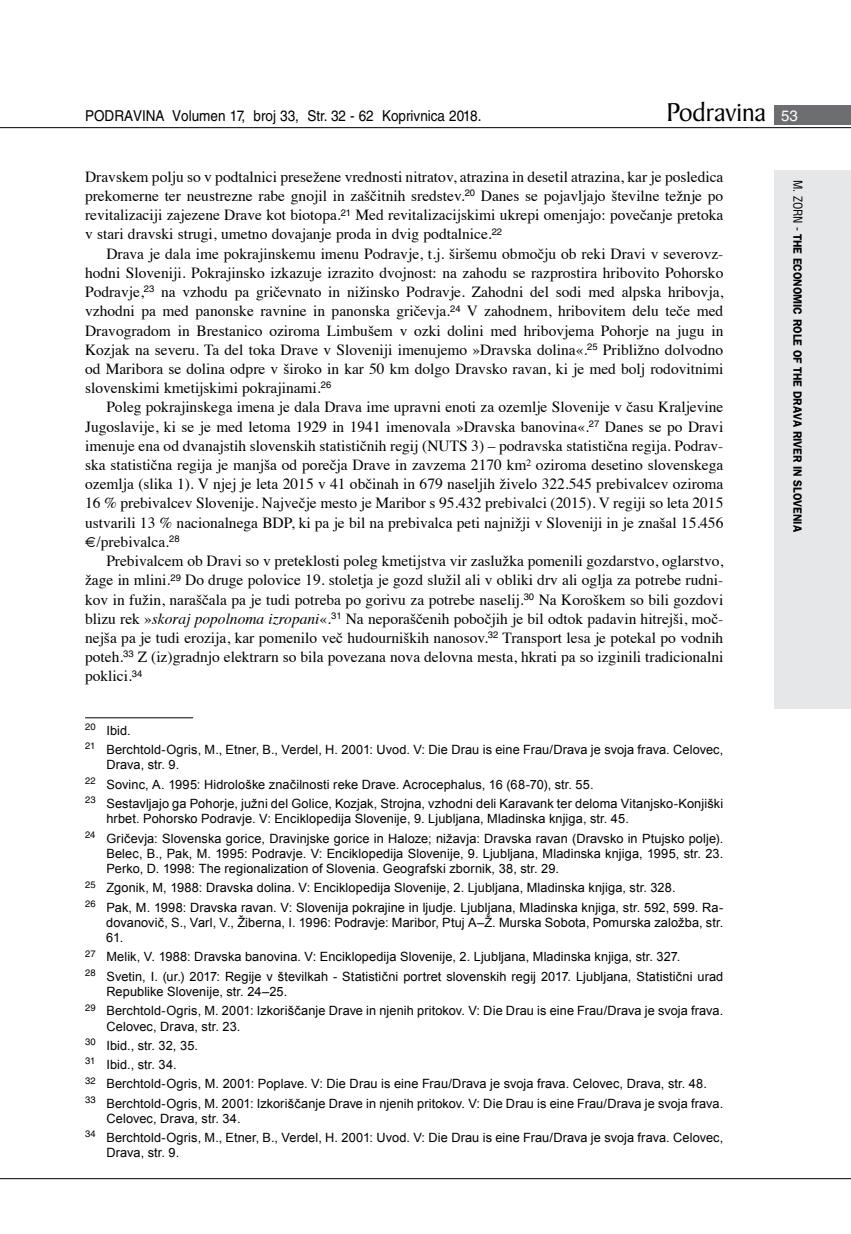
<style>
.page{position:relative;width:851px;height:1234px;background:#fff}
.page>*{position:absolute;margin:0;border:0;box-sizing:border-box;transform-origin:0 0}
.t1{font:27.6px "Baker Signet BT";color:#000}
.t2{font:15.45px/19.2px "Times";color:#000;text-align:justify}
.t3{font:15px "Helvetica LT Skin 29";color:#000;scale:.9 1}
.t4{font:12.75px/19.2px "Arial";letter-spacing:.01em;color:#000}
.t5{font:600 12px "ITC Franklin Gothic Skin 29";letter-spacing:-.005em;color:#000;scale:.95 1}
.s1{font-family:"Helvetica LT Skin 29";font-size:15px;color:#fff}
.s2{font-style:italic}
.s3{font-family:"Helvetica LT Skin 29";font-weight:400;font-stretch:condensed}
</style>
<div class="page">
<div style="left:774px;top:170px;width:76px;height:538px;background:#e6e7e8"></div>
<div style="left:774px;top:105px;width:76px;height:19px;background:#6d6e71"></div>
<hr style="left:0;top:127px;width:850px;height:1px;background:#000">
<hr style="left:0;top:1177px;width:850px;height:1px;background:#000">
<hr style="left:85px;top:717px;width:108px;height:1px;background:#000">
<p class="t3" style="left:85px;top:107px;width:442px">PODRAVINA Volumen 17, broj 33, Str. 32 - 62 Koprivnica 2018.</p>
<h1 class="t1" style="left:666px;top:95px;width:133px">Podravina <span class="s1">53</span></h1>
<p class="t2" style="left:85px;top:166px;width:639px">Dravskem polju so v podtalnici presežene vrednosti nitratov, atrazina in desetil atrazina, kar je posledica prekomerne ter neustrezne rabe gnojil in zaščitnih sredstev.<sup>20</sup> Danes se pojavljajo številne težnje po revitalizaciji zajezene Drave kot biotopa.<sup>21</sup> Med revitalizacijskimi ukrepi omenjajo: povečanje pretoka v stari dravski strugi, umetno dovajanje proda in dvig podtalnice.<sup>22</sup></p>
<p class="t2" style="left:85px;top:242px;width:639px;text-indent:21px">Drava je dala ime pokrajinskemu imenu Podravje, t.j. širšemu območju ob reki Dravi v severovz&shy;hodni Sloveniji. Pokrajinsko izkazuje izrazito dvojnost: na zahodu se razprostira hribovito Pohorsko Podravje,<sup>23</sup> na vzhodu pa gričevnato in nižinsko Podravje. Zahodni del sodi med alpska hribovja, vzhodni pa med panonske ravnine in panonska gričevja.<sup>24</sup> V zahodnem, hribovitem delu teče med Dravogradom in Brestanico oziroma Limbušem v ozki dolini med hribovjema Pohorje na jugu in Kozjak na severu. Ta del toka Drave v Sloveniji imenujemo »Dravska dolina«.<sup>25</sup> Približno dolvodno od Maribora se dolina odpre v široko in kar 50 km dolgo Dravsko ravan, ki je med bolj rodovitnimi slovenskimi kmetijskimi pokrajinami.<sup>26</sup></p>
<p class="t2" style="left:85px;top:396px;width:639px;text-indent:21px">Poleg pokrajinskega imena je dala Drava ime upravni enoti za ozemlje Slovenije v času Kraljevine Jugoslavije, ki se je med letoma 1929 in 1941 imenovala »Dravska banovina«.<sup>27</sup> Danes se po Dravi imenuje ena od dvanajstih slovenskih statističnih regij (NUTS 3) – podravska statistična regija. Podrav&shy;ska statistična regija je manjša od porečja Drave in zavzema 2170 km² oziroma desetino slovenskega ozemlja (slika 1). V njej je leta 2015 v 41 občinah in 679 naseljih živelo 322.545 prebivalcev oziroma 16 % prebivalcev Slovenije. Največje mesto je Maribor s 95.432 prebivalci (2015). V regiji so leta 2015 ustvarili 13 % nacionalnega BDP, ki pa je bil na prebivalca peti najnižji v Sloveniji in je znašal 15.456 €/prebivalca.<sup>28</sup></p>
<p class="t2" style="left:85px;top:550px;width:639px;text-indent:21px">Prebivalcem ob Dravi so v preteklosti poleg kmetijstva vir zaslužka pomenili gozdarstvo, oglarstvo, žage in mlini.<sup>29</sup> Do druge polovice 19. stoletja je gozd služil ali v obliki drv ali oglja za potrebe rudni&shy;kov in fužin, naraščala pa je tudi potreba po gorivu za potrebe naselij.<sup>30</sup> Na Koroškem so bili gozdovi blizu rek »<span class="s2">skoraj popolnoma izropani</span>«.<sup>31</sup> Na neporaščenih pobočjih je bil odtok padavin hitrejši, moč&shy;nejša pa je tudi erozija, kar pomenilo več hudourniških nanosov.<sup>32</sup> Transport lesa je potekal po vodnih poteh.<sup>33</sup> Z (iz)gradnjo elektrarn so bila povezana nova delovna mesta, hkrati pa so izginili tradicionalni poklici.<sup>34</sup></p>
<p class="t4" style="left:85px;top:720px;width:639px"><sup>20</sup> Ibid.<br><sup>21</sup> Berchtold-Ogris, M., Etner, B., Verdel, H. 2001: Uvod. V: Die Drau is eine Frau/Drava je svoja frava. Celovec,</p>
<p class="t4" style="left:85px;top:755px;width:639px;text-indent:21px">Drava, str. 9.<br><sup>22</sup> Sovinc, A. 1995: Hidrološke značilnosti reke Drave. Acrocephalus, 16 (68-70), str. 55.<br><sup>23</sup> Sestavljajo ga Pohorje, južni del Golice, Kozjak, Strojna, vzhodni deli Karavank ter deloma Vitanjsko-Konjiški</p>
<p class="t4" style="left:85px;top:809px;width:639px;text-indent:21px">hrbet. Pohorsko Podravje. V: Enciklopedija Slovenije, 9. Ljubljana, Mladinska knjiga, str. 45.<br><sup>24</sup> Gričevja: Slovenska gorice, Dravinjske gorice in Haloze; nižavja: Dravska ravan (Dravsko in Ptujsko polje).</p>
<p class="t4" style="left:106px;top:845px;width:618px;line-height:15.3px">Belec, B., Pak, M. 1995: Podravje. V: Enciklopedija Slovenije, 9. Ljubljana, Mladinska knjiga, 1995, str. 23.<br>Perko, D. 1998: The regionalization of Slovenia. Geografski zbornik, 38, str. 29.</p>
<p class="t4" style="left:85px;top:878px;width:639px"><sup>25</sup> Zgonik, M, 1988: Dravska dolina. V: Enciklopedija Slovenije, 2. Ljubljana, Mladinska knjiga, str. 328.<br><sup>26</sup> Pak, M. 1998: Dravska ravan. V: Slovenija pokrajine in ljudje. Ljubljana, Mladinska knjiga, str. 592, 599. Ra-</p>
<p class="t4" style="left:106px;top:914px;width:618px;line-height:15.3px">dovanovič, S., Varl, V., Žiberna, I. 1996: Podravje: Maribor, Ptuj A–Ž. Murska Sobota, Pomurska založba, str.<br>61.</p>
<p class="t4" style="left:85px;top:947px;width:639px"><sup>27</sup> Melik, V. 1988: Dravska banovina. V: Enciklopedija Slovenije, 2. Ljubljana, Mladinska knjiga, str. 327.<br><sup>28</sup> Svetin, I. (ur.) 2017: Regije v številkah - Statistični portret slovenskih regij 2017. Ljubljana, Statistični urad</p>
<p class="t4" style="left:85px;top:981px;width:639px;text-indent:21px">Republike Slovenije, str. 24–25.<br><sup>29</sup> Berchtold-Ogris, M. 2001: Izkoriščanje Drave in njenih pritokov. V: Die Drau is eine Frau/Drava je svoja frava.</p>
<p class="t4" style="left:85px;top:1016px;width:639px;text-indent:21px">Celovec, Drava, str. 23.<br><sup>30</sup> Ibid., str. 32, 35.<br><sup>31</sup> Ibid., str. 34.<br><sup>32</sup> Berchtold-Ogris, M. 2001: Poplave. V: Die Drau is eine Frau/Drava je svoja frava. Celovec, Drava, str. 48.<br><sup>33</sup> Berchtold-Ogris, M. 2001: Izkoriščanje Drave in njenih pritokov. V: Die Drau is eine Frau/Drava je svoja frava.</p>
<p class="t4" style="left:85px;top:1108px;width:639px;text-indent:21px">Celovec, Drava, str. 34.<br><sup>34</sup> Berchtold-Ogris, M., Etner, B., Verdel, H. 2001: Uvod. V: Die Drau is eine Frau/Drava je svoja frava. Celovec,</p>
<p class="t4" style="left:106px;top:1143px;width:74px">Drava, str. 9.</p>
<p class="t5" style="left:804px;top:180px;width:371px;rotate:90deg"><span class="s3">M. ZORN -</span> THE ECONOMIC ROLE OF THE DRAVA RIVER IN SLOVENIA</p>
</div>
